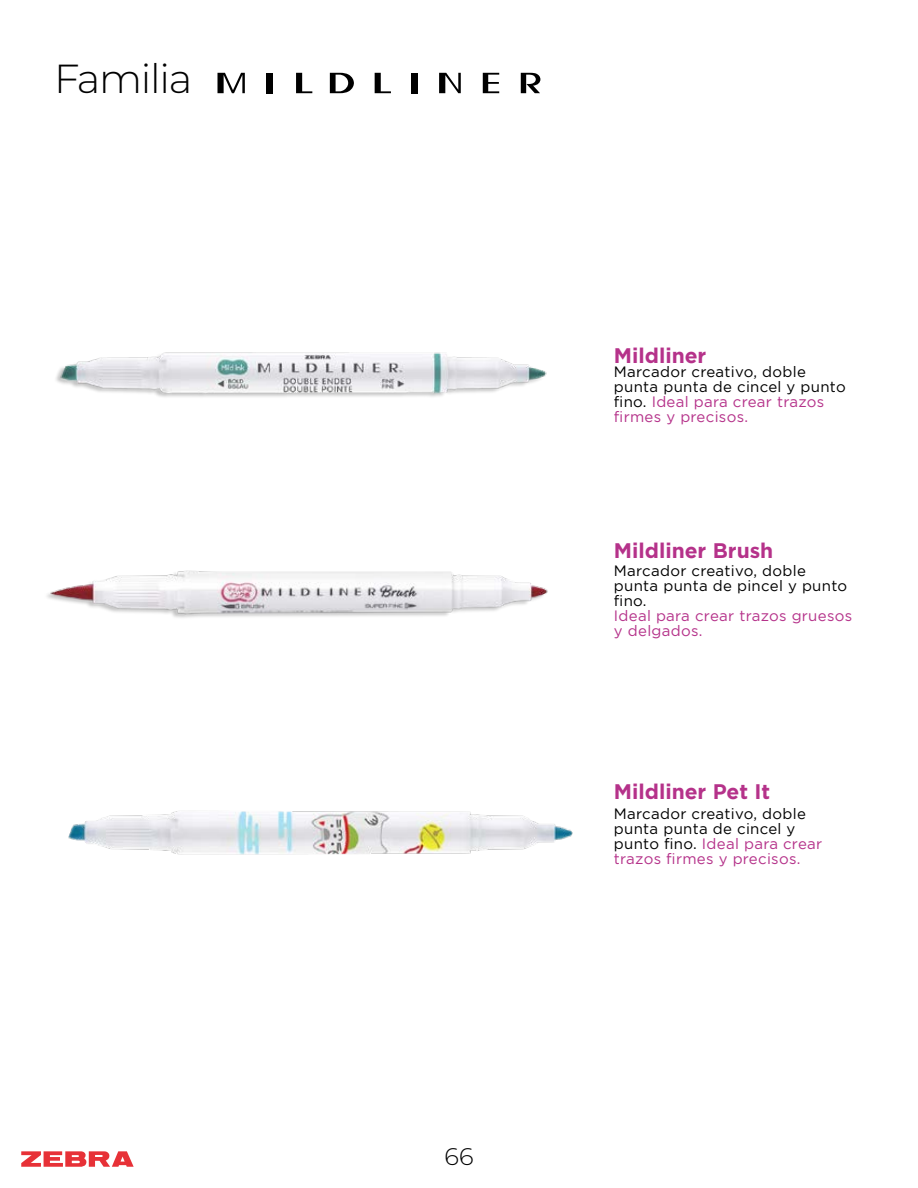
<style>
.page{position:relative;width:918px;height:1188px;background:#fff}
.page>*{position:absolute;margin:0;border:0;box-sizing:border-box;transform-origin:0 0}
.t1{font:300 40.5px "Montserrat";letter-spacing:-.035em;color:#000}
.t2{font:300 24px "Montserrat";color:#000}
.t3{font:700 21px "Homepage Baukasten";color:#b5328a}
.t4{font:15px/15px "Homepage Baukasten";letter-spacing:.02em;color:#000}
.t5{font:15px/15px "Homepage Baukasten";letter-spacing:.02em;color:#b5328a}
.s1{color:#b5328a}
</style>
<div class="page">
<svg style="left:21px;top:1151px;width:113px;height:16px"></svg>
<div style="left:412px;top:73px;width:6px;height:20px;background:#000"></div>
<svg style="left:375px;top:73px;width:16px;height:20px"></svg>
<svg style="left:218px;top:73px;width:27px;height:20px"></svg>
<div style="left:266px;top:73px;width:7px;height:20px;background:#000"></div>
<svg style="left:296px;top:73px;width:16px;height:20px"></svg>
<svg style="left:439px;top:73px;width:22px;height:20px"></svg>
<svg style="left:483px;top:73px;width:16px;height:20px"></svg>
<svg style="left:521px;top:73px;width:19px;height:20px"></svg>
<svg style="left:330px;top:73px;width:24px;height:20px"></svg>
<img style="left:56px;top:352px;width:491px;height:45px">
<img style="left:47px;top:570px;width:501px;height:48px">
<img style="left:68px;top:811px;width:505px;height:44px">
<h1 class="t1" style="left:54px;top:51px;width:140px">Familia</h1>
<h2 class="t2" style="left:445px;top:1140px;width:30px">66</h2>
<h3 class="t3" style="left:614px;top:343px;width:94px">Mildliner</h3>
<p class="t4" style="left:614px;top:364px;width:233px">Marcador creativo, doble punta punta de cincel y punto fino. <span class="s1">Ideal para crear trazos firmes y precisos.</span></p>
<h3 class="t3" style="left:614px;top:539px;width:161px">Mildliner Brush</h3>
<p class="t4" style="left:614px;top:563px;width:235px">Marcador creativo, doble punta punta de pincel y punto fino.</p>
<p class="t5" style="left:614px;top:608px;width:240px">Ideal para crear trazos gruesos y delgados.</p>
<h3 class="t3" style="left:614px;top:780px;width:158px">Mildliner Pet It</h3>
<p class="t4" style="left:614px;top:806px;width:210px">Marcador creativo, doble punta punta de cincel y punto fino. <span class="s1">Ideal para crear trazos firmes y precisos.</span></p>
</div>
